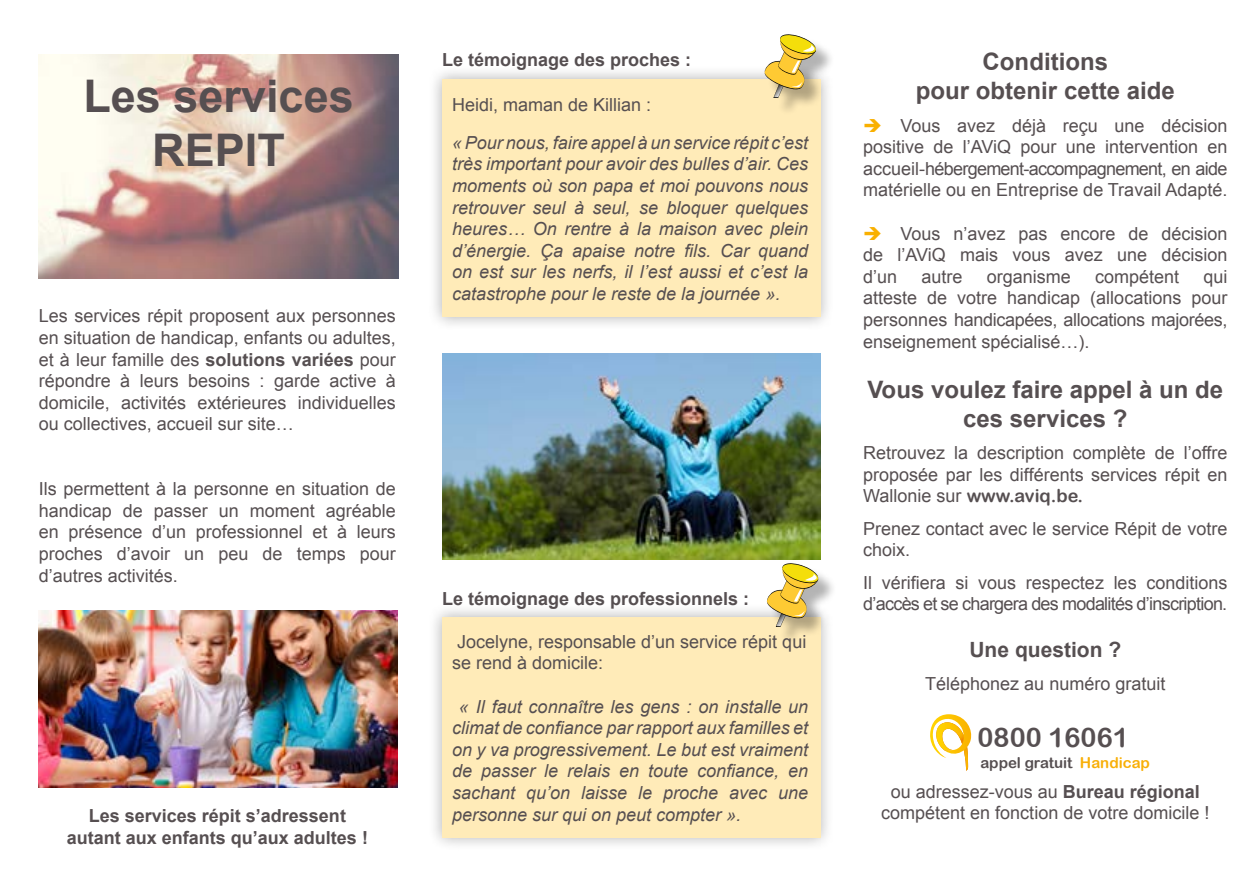
<style>
.page{position:relative;width:1255px;height:893px;background:#fff}
.page>*{position:absolute;margin:0;border:0;box-sizing:border-box;transform-origin:0 0}
.t1{font:700 45px "Arial";color:#564f51}
.t2{font:27px "Arial Rounded MT Bold";color:#564f51}
.t3{font:700 24px/28.8px "Arial";color:#564f51;text-align:center}
.t4{font:700 21px "Arial";color:#564f51}
.t5{font:18px/21.6px "Arial";color:#564f51;text-align:justify}
.t6{font:italic 18px/21.6px "Arial";color:#564f51;text-align:justify}
.t7{font:700 18px/21.6px "Arial";color:#564f51;text-align:center}
.t8{font:18px/21.6px "Arial";letter-spacing:-.04em;color:#564f51}
.t9{font:15px "Arial Rounded MT Bold";color:#564f51}
.s1{font-weight:700}
.s2{color:#f9b000}
.s3{font-family:"Arial Rounded MT Bold"}
.s4{color:#f8af08}
</style>
<div class="page">
<img style="left:39px;top:54px;width:359px;height:224px">
<div style="left:427px;top:603px;width:407px;height:249px;background:#000;opacity:.3"></div>
<div style="left:442px;top:617px;width:378px;height:221px;background:#ffebb8"></div>
<div style="left:427px;top:64px;width:407px;height:267px;background:#000;opacity:.3"></div>
<div style="left:442px;top:79px;width:378px;height:238px;background:#ffebb8"></div>
<div style="left:767px;top:36px;width:68px;height:80px;background:#000;opacity:.3"></div>
<svg style="left:763px;top:34px;width:54px;height:64px"></svg>
<div style="left:769px;top:565px;width:68px;height:80px;background:#000;opacity:.3"></div>
<svg style="left:765px;top:563px;width:55px;height:64px"></svg>
<svg style="left:930px;top:714px;width:42px;height:57px"></svg>
<img style="left:39px;top:610px;width:358px;height:178px">
<img style="left:442px;top:354px;width:378px;height:206px">
<p class="t1" style="left:83px;top:64px;width:272px">Les services</p>
<p class="t1" style="left:152px;top:118px;width:134px">REPIT</p>
<p class="t5" style="left:39px;top:305px;width:359px">Les services répit proposent aux personnes en situation de handicap, enfants ou adultes, et à leur famille des <span class="s1">solutions variées</span> pour répondre à leurs besoins : garde active à domicile, activités extérieures individuelles ou collectives, accueil sur site…</p>
<p class="t5" style="left:39px;top:478px;width:359px">Ils permettent à la personne en situation de handicap de passer un moment agréable en présence d’un professionnel et à leurs proches d’avoir un peu de temps pour d’autres activités.</p>
<p class="t7" style="left:67px;top:805px;width:303px">Les services répit s’adressent autant aux enfants qu’aux adultes !</p>
<p class="t7" style="left:442px;top:49px;width:251px">Le témoignage des proches :</p>
<p class="t5" style="left:452px;top:94px;width:201px">Heidi, maman de Killian :</p>
<p class="t6" style="left:452px;top:132px;width:358px">« Pour nous, faire appel à un service répit c’est très important pour avoir des bulles d’air. Ces moments où son papa et moi pouvons nous retrouver seul à seul, se bloquer quelques heures… On rentre à la maison avec plein d’énergie. Ça apaise notre fils. Car quand on est sur les nerfs, il l’est aussi et c’est la catastrophe pour le reste de la journée ».</p>
<p class="t7" style="left:442px;top:588px;width:309px">Le témoignage des professionnels :</p>
<p class="t5" style="left:452px;top:630px;width:356px">Jocelyne, responsable d’un service répit qui se rend à domicile:</p>
<p class="t6" style="left:452px;top:696px;width:358px;text-indent:7px">« Il faut connaître les gens : on installe un climat de confiance par rapport aux familles et on y va progressivement. Le but est vraiment de passer le relais en toute confiance, en sachant qu’on laisse le proche avec une personne sur qui on peut compter ».</p>
<p class="t3" style="left:982px;top:48px;width:127px">Conditions</p>
<p class="t3" style="left:915px;top:77px;width:260px">pour obtenir cette aide</p>
<p class="t5" style="left:863px;top:114px;width:365px"><span class="s2">➔</span> Vous avez déjà reçu une décision positive de l’AViQ pour une intervention en accueil-hébergement-accompagnement, en aide matérielle ou en Entreprise de Travail Adapté.</p>
<p class="t5" style="left:863px;top:222px;width:365px"><span class="s2">➔</span> Vous n’avez pas encore de décision de l’AViQ mais vous avez une décision d’un</p>
<p class="t5" style="left:921px;top:266px;width:43px">autre</p>
<p class="t5" style="left:986px;top:266px;width:86px">organisme</p>
<p class="t5" style="left:1094px;top:266px;width:86px">compétent</p>
<p class="t5" style="left:863px;top:266px;width:365px;text-indent:340px">qui atteste de votre handicap (allocations pour personnes handicapées, allocations majorées, enseignement spécialisé…).</p>
<p class="t3" style="left:867px;top:375px;width:357px">Vous voulez faire appel à un de ces services ?</p>
<p class="t5" style="left:863px;top:442px;width:365px">Retrouvez la description complète de l’offre proposée par les différents services répit en Wallonie sur <span class="s3">www.aviq.be.</span></p>
<p class="t5" style="left:863px;top:518px;width:365px">Prenez contact avec le service Répit de votre choix.</p>
<p class="t8" style="left:863px;top:572px;width:365px">Il vérifiera si vous respectez les conditions d’accès et se chargera des modalités d’inscription.</p>
<p class="t4" style="left:969px;top:635px;width:153px">Une question ?</p>
<p class="t5" style="left:925px;top:672px;width:242px">Téléphonez au numéro gratuit</p>
<p class="t2" style="left:977px;top:721px;width:153px">0800 16061</p>
<p class="t9" style="left:980px;top:754px;width:171px">appel gratuit <span class="s4">Handicap</span></p>
<p class="t5" style="left:881px;top:780px;width:330px;text-align:center">ou adressez-vous au <span class="s1">Bureau régional </span>compétent en fonction de votre domicile !</p>
</div>
